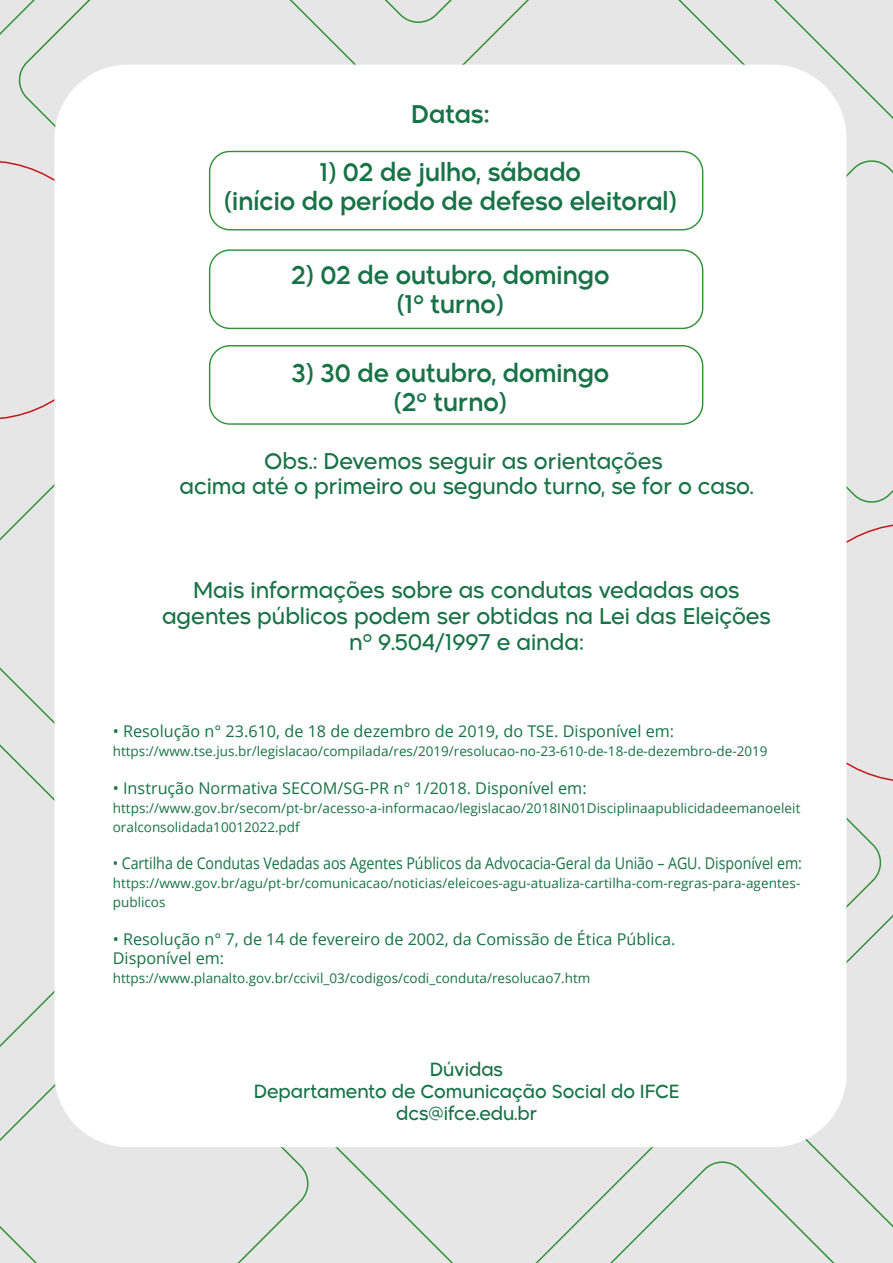
<style>
.page{position:relative;width:893px;height:1263px;background:#fff}
.page>*{position:absolute;margin:0;border:0;box-sizing:border-box;transform-origin:0 0}
.t1{font:500 24.3px/29.1px "Madani";color:#177246;text-align:center}
.t2{font:21.6px/26px "Madani";color:#177246;text-align:center}
.t3{font:18.15px/21.8px "Madani";color:#177246;text-align:center}
.t4{font:16.2px/18.9px "Open Sans";color:#177246}
.t5{font:16.2px "Open Sans";color:#177246;scale:.88 1}
.t6{font:13.5px/18.9px "Open Sans";letter-spacing:.005em;color:#177246}
</style>
<div class="page">
<div style="left:669px;top:1157px;width:224px;height:106px;background:#e6e6e6"></div>
<svg style="left:846px;top:782px;width:37px;height:114px;background:#dfe3e0"></svg>
<div style="left:743px;top:896px;width:150px;height:350px;background:#e6e6e6"></div>
<div style="left:846px;top:523px;width:47px;height:259px;background:#e6e6e6"></div>
<div style="left:365px;top:0;width:66px;height:27px;background:#e6e6e6"></div>
<div style="left:431px;top:0;width:325px;height:65px;background:#e6e6e6"></div>
<div style="left:756px;top:0;width:137px;height:148px;background:#e6e6e6"></div>
<div style="left:846px;top:156px;width:47px;height:350px;background:#e6e6e6"></div>
<div style="left:17px;top:0;width:348px;height:160px;background:#e6e6e6"></div>
<div style="left:0;top:429px;width:54px;height:292px;background:#e6e6e6"></div>
<div style="left:0;top:721px;width:54px;height:287px;background:#e6e6e6"></div>
<div style="left:0;top:1008px;width:312px;height:255px;background:#e6e6e6"></div>
<div style="left:321px;top:1147px;width:348px;height:116px;background:#e6e6e6"></div>
<div style="left:0;top:0;width:157px;height:47px;background:#e6e6e6"></div>
<div style="left:0;top:160px;width:54px;height:260px;background:#e6e6e6"></div>
<div style="left:54px;top:65px;width:792px;height:1082px;background:#fff;border-radius:73px"></div>
<div style="left:209px;top:151px;width:494px;height:79px;border:1px solid #319237;border-radius:20px"></div>
<div style="left:209px;top:249px;width:494px;height:80px;border:1px solid #319237;border-radius:20px"></div>
<div style="left:209px;top:345px;width:494px;height:80px;border:1px solid #319237;border-radius:20px"></div>
<h1 class="t1" style="left:411px;top:97px;width:80px">Datas:</h1>
<h1 class="t1" style="left:224px;top:155px;width:454px">1) 02 de julho, sábado<br>(início do período de defeso eleitoral)</h1>
<h1 class="t1" style="left:291px;top:258px;width:320px">2) 02 de outubro, domingo (1º turno)</h1>
<h1 class="t1" style="left:292px;top:356px;width:319px">3) 30 de outubro, domingo (2º turno)</h1>
<h2 class="t2" style="left:179px;top:445px;width:576px">Obs.: Devemos seguir as orientações<br>acima até o primeiro ou segundo turno, se for o caso.</h2>
<h2 class="t2" style="left:162px;top:575px;width:611px">Mais informações sobre as condutas vedadas aos agentes públicos podem ser obtidas na Lei das Eleições nº 9.504/1997 e ainda:</h2>
<p class="t4" style="left:113px;top:721px;width:563px">• Resolução n° 23.610, de 18 de dezembro de 2019, do TSE. Disponível em:</p>
<p class="t6" style="left:113px;top:741px;width:656px">https://www.tse.jus.br/legislacao/compilada/res/2019/resolucao-no-23-610-de-18-de-dezembro-de-2019</p>
<p class="t4" style="left:113px;top:778px;width:475px">• Instrução Normativa SECOM/SG-PR n° 1/2018. Disponível em:</p>
<p class="t6" style="left:113px;top:798px;width:689px">https://www.gov.br/secom/pt-br/acesso-a-informacao/legislacao/2018IN01Disciplinaapublicidadeemanoeleit oralconsolidada10012022.pdf</p>
<p class="t5" style="left:113px;top:852px;width:785px">• Cartilha de Condutas Vedadas aos Agentes Públicos da Advocacia-Geral da União – AGU. Disponível em:</p>
<p class="t6" style="left:113px;top:873px;width:689px">https://www.gov.br/agu/pt-br/comunicacao/noticias/eleicoes-agu-atualiza-cartilha-com-regras-para-agentes&shy;publicos</p>
<p class="t4" style="left:113px;top:929px;width:564px">• Resolução n° 7, de 14 de fevereiro de 2002, da Comissão de Ética Pública.<br>Disponível em:</p>
<p class="t6" style="left:113px;top:968px;width:479px">https://www.planalto.gov.br/ccivil_03/codigos/codi_conduta/resolucao7.htm</p>
<h3 class="t3" style="left:254px;top:1057px;width:427px">Dúvidas<br>Departamento de Comunicação Social do IFCE dcs@ifce.edu.br</h3>
</div>
